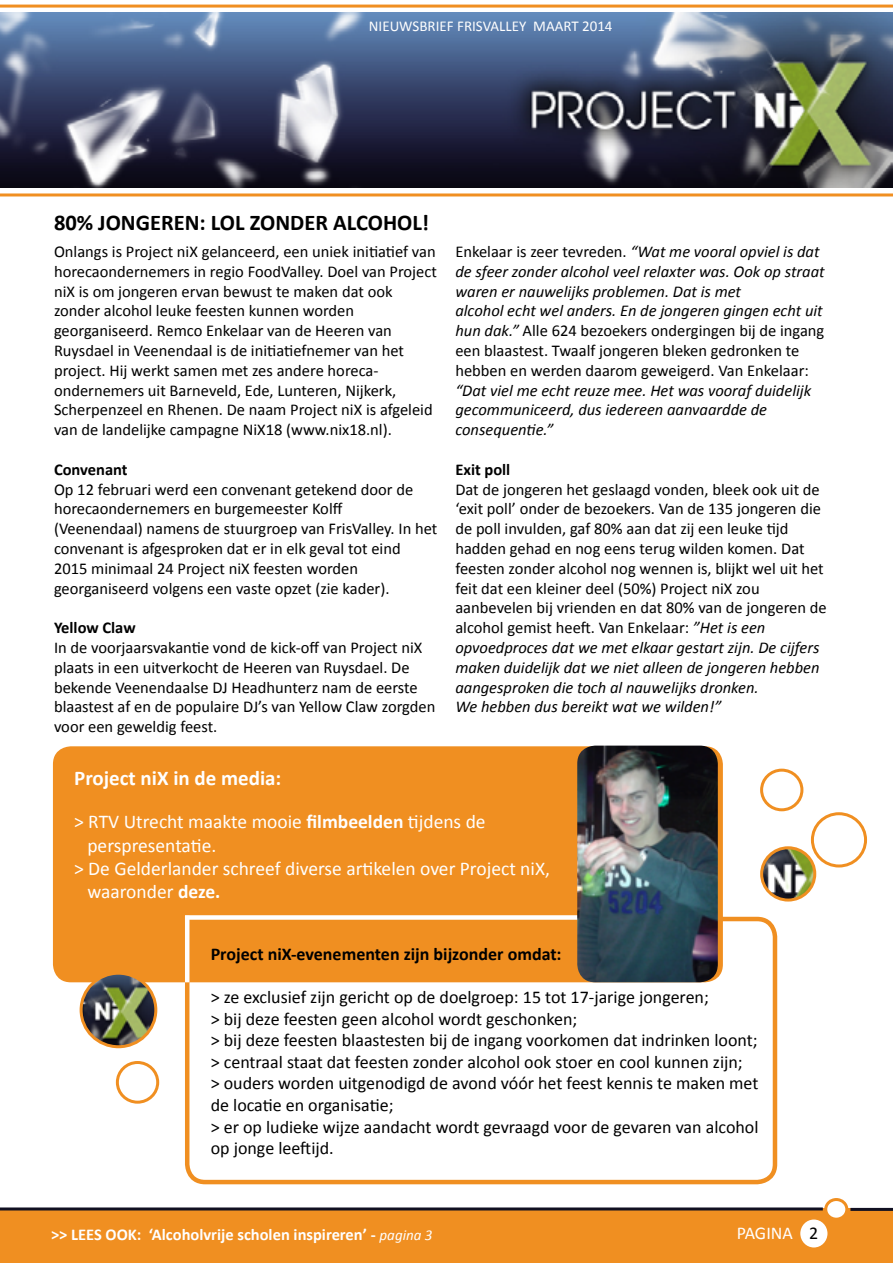
<style>
.page{position:relative;width:893px;height:1263px;background:#fff}
.page>*{position:absolute;margin:0;border:0;box-sizing:border-box;transform-origin:0 0}
.t1{font:700 22.5px "Calibri";color:#000}
.t2{font:700 21px "Calibri";color:#fff}
.t3{font:19.5px "Calibri";color:#fff}
.t4{font:18px/21.6px "Calibri";color:#000}
.t5{font:700 18px "Calibri";color:#000}
.t6{font:18px "Calibri";color:#fff}
.t7{font:16.5px/19.8px "Calibri";color:#000}
.t8{font:italic 16.5px/19.8px "Calibri";color:#000}
.t9{font:700 16.5px "Calibri";color:#fff}
.t10{font:700 16.5px "Calibri";color:#000}
.t11{font:15px "Calibri";color:#fff}
.s1{font-style:normal}
.s2{font-style:italic}
.s3{font-weight:700}
.s4{font-weight:400;font-style:italic;font-size:15px}
.s5{color:#000}
</style>
<div class="page">
<img style="left:0;top:13px;width:893px;height:174px">
<div style="left:0;top:1209px;width:893px;height:54px;background:#f08f21"></div>
<div style="left:799px;top:1218px;width:30px;height:31px;background:#fff;border-radius:50%"></div>
<div style="left:797px;top:1216px;width:33px;height:34px;border:3px solid #f08f21;border-radius:50%"></div>
<div style="left:826px;top:1199px;width:21px;height:20px;background:#fff;border-radius:50%"></div>
<div style="left:824px;top:1198px;width:24px;height:23px;border:3px solid #f08f21;border-radius:50%"></div>
<hr style="left:0;top:5px;width:893px;height:3px;background:#f08f21">
<hr style="left:0;top:193px;width:893px;height:3px;background:#f08f21">
<div style="left:53px;top:746px;width:670px;height:236px;background:#f08f21;border-radius:18px"></div>
<div style="left:185px;top:917px;width:592px;height:267px;border:4px solid #f08f21;border-radius:18px"></div>
<div style="left:760px;top:769px;width:43px;height:42px;border:3px solid #f08f21;border-radius:50%"></div>
<div style="left:116px;top:1061px;width:43px;height:43px;border:3px solid #f08f21;border-radius:50%"></div>
<img style="left:81px;top:976px;width:75px;height:71px">
<div style="left:80px;top:972px;width:77px;height:76px;border:3px solid #f08f21;border-radius:50%"></div>
<div style="left:185px;top:915px;width:492px;height:5px;background:#fff"></div>
<hr style="left:185px;top:916px;width:4px;height:66px;background:#fff">
<div style="left:811px;top:812px;width:56px;height:55px;border:3px solid #f08f21;border-radius:50%"></div>
<img style="left:762px;top:848px;width:53px;height:52px;border-radius:26px">
<div style="left:760px;top:846px;width:56px;height:55px;border:3px solid #f08f21;border-radius:50%"></div>
<hr style="left:0;top:1207px;width:823px;height:3px;background:#111022">
<hr style="left:850px;top:1208px;width:43px;height:3px;background:#111022">
<img style="left:577px;top:746px;width:141px;height:236px">
<p class="t11" style="left:369px;top:17px;width:245px">NIEUWSBRIEF FRISVALLEY MAART 2014</p>
<h1 class="t1" style="left:54px;top:208px;width:377px">80% JONGEREN: LOL ZONDER ALCOHOL!</h1>
<p class="t7" style="left:54px;top:241px;width:384px">Onlangs is Project niX gelanceerd, een uniek initiatief van horecaondernemers in regio FoodValley. Doel van Project niX is om jongeren ervan bewust te maken dat ook zonder alcohol leuke feesten kunnen worden georganiseerd. Remco Enkelaar van de Heeren van Ruysdael in Veenendaal is de initiatiefnemer van het project. Hij werkt samen met zes andere horeca&shy;ondernemers uit Barneveld, Ede, Lunteren, Nijkerk, Scherpenzeel en Rhenen. De naam Project niX is afgeleid van de landelijke campagne NiX18 (www.nix18.nl).</p>
<p class="t10" style="left:54px;top:459px;width:75px">Convenant</p>
<p class="t7" style="left:54px;top:478px;width:385px">Op 12 februari werd een convenant getekend door de horecaondernemers en burgemeester Kolff<br>(Veenendaal) namens de stuurgroep van FrisValley. In het convenant is afgesproken dat er in elk geval tot eind 2015 minimaal 24 Project niX feesten worden georganiseerd volgens een vaste opzet (zie kader).</p>
<p class="t10" style="left:54px;top:617px;width:83px">Yellow Claw</p>
<p class="t7" style="left:54px;top:637px;width:383px">In de voorjaarsvakantie vond de kick-off van Project niX plaats in een uitverkocht de Heeren van Ruysdael. De bekende Veenendaalse DJ Headhunterz nam de eerste blaastest af en de populaire DJ’s van Yellow Claw zorgden voor een geweldig feest.</p>
<p class="t8" style="left:455px;top:241px;width:371px"><span class="s1">Enkelaar is zeer tevreden.</span> “Wat me vooral opviel is dat de sfeer zonder alcohol veel relaxter was. Ook op straat waren er nauwelijks problemen. Dat is met<br>alcohol echt wel anders. En de jongeren gingen echt uit hun dak.” <span class="s1">Alle 624 bezoekers ondergingen bij de ingang een blaastest. Twaalf jongeren bleken gedronken te hebben en werden daarom geweigerd. Van Enkelaar:</span></p>
<p class="t8" style="left:455px;top:379px;width:357px">“Dat viel me echt reuze mee. Het was vooraf duidelijk gecommuniceerd, dus iedereen aanvaardde de consequentie.”</p>
<p class="t10" style="left:455px;top:459px;width:56px">Exit poll</p>
<p class="t7" style="left:455px;top:478px;width:373px">Dat de jongeren het geslaagd vonden, bleek ook uit de ‘exit poll’ onder de bezoekers. Van de 135 jongeren die de poll invulden, gaf 80% aan dat zij een leuke tijd hadden gehad en nog eens terug wilden komen. Dat feesten zonder alcohol nog wennen is, blijkt wel uit het feit dat een kleiner deel (50%) Project niX zou aanbevelen bij vrienden en dat 80% van de jongeren de alcohol gemist heeft. Van Enkelaar: <span class="s2">”Het is een opvoedproces dat we met elkaar gestart zijn. De cijfers maken duidelijk dat we niet alleen de jongeren hebben aangesproken die toch al nauwelijks dronken.<br>We hebben dus bereikt wat we wilden!”</span></p>
<p class="t2" style="left:74px;top:765px;width:209px">Project niX in de media:</p>
<p class="t3" style="left:74px;top:810px;width:413px">&gt; RTV Utrecht maakte mooie <span class="s3">filmbeelden</span> tijdens de</p>
<p class="t3" style="left:87px;top:833px;width:130px">perspresentatie.</p>
<p class="t3" style="left:74px;top:856px;width:477px">&gt; De Gelderlander schreef diverse artikelen over Project niX,</p>
<p class="t3" style="left:87px;top:880px;width:135px">waaronder <span class="s3">deze.</span></p>
<p class="t5" style="left:211px;top:942px;width:352px">Project niX-evenementen zijn bijzonder omdat:</p>
<p class="t4" style="left:211px;top:985px;width:549px">&gt; ze exclusief zijn gericht op de doelgroep: 15 tot 17-jarige jongeren;<br>&gt; bij deze feesten geen alcohol wordt geschonken;<br>&gt; bij deze feesten blaastesten bij de ingang voorkomen dat indrinken loont; &gt; centraal staat dat feesten zonder alcohol ook stoer en cool kunnen zijn;<br>&gt; ouders worden uitgenodigd de avond vóór het feest kennis te maken met de locatie en organisatie;<br>&gt; er op ludieke wijze aandacht wordt gevraagd voor de gevaren van alcohol op jonge leeftijd.</p>
<p class="t9" style="left:51px;top:1224px;width:383px">&gt;&gt; LEES OOK: ‘Alcoholvrije scholen inspireren’ - <span class="s4">pagina 3</span></p>
<p class="t6" style="left:737px;top:1222px;width:83px">PAGINA <span class="s5">2</span></p>
</div>
